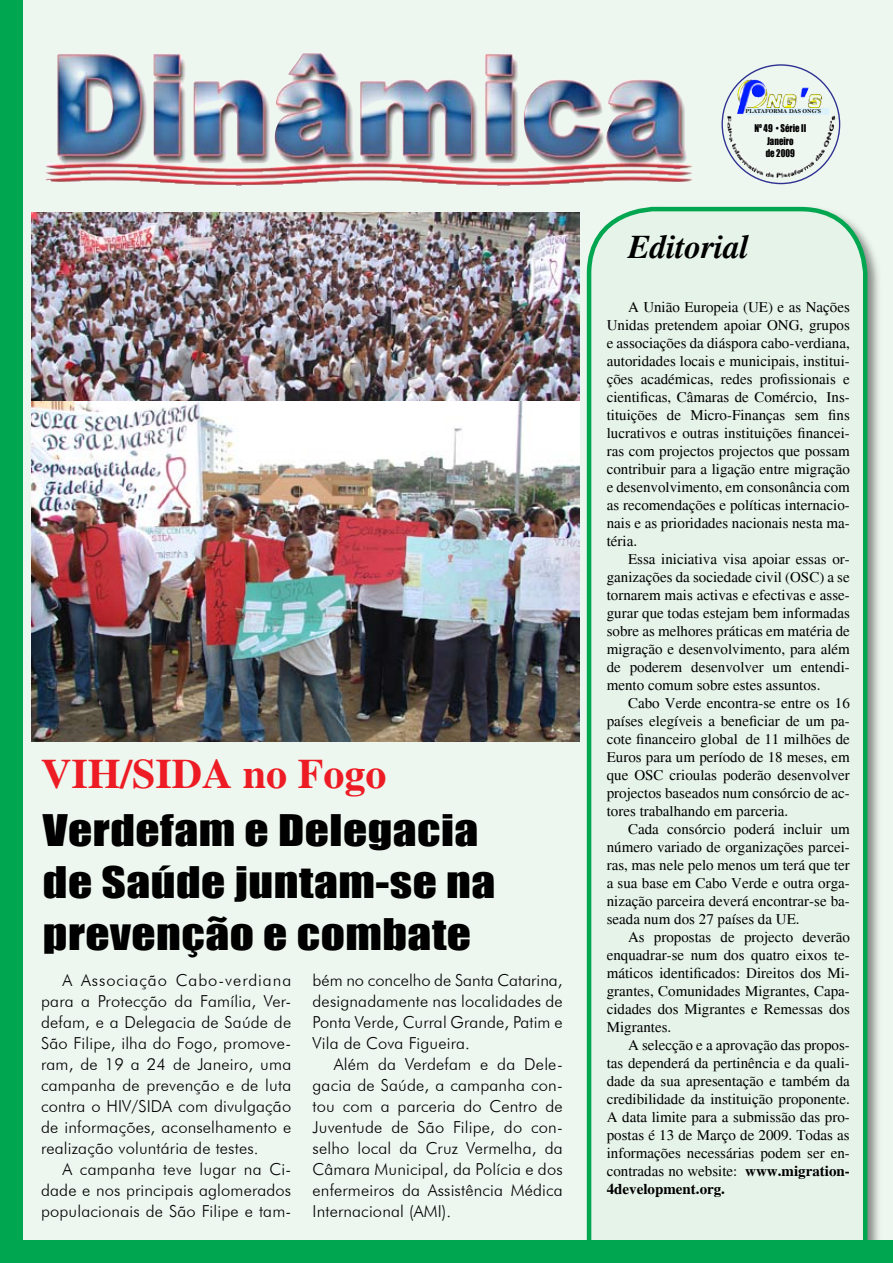
<style>
.page{position:relative;width:893px;height:1263px;background:#fff}
.page>*{position:absolute;margin:0;border:0;box-sizing:border-box;transform-origin:0 0}
.t1{font:700 42px "Times";color:#ed1c24}
.t2{font:40.05px/52.2px "Impact";letter-spacing:.01em;color:#000;scale:1.19 1}
.t3{font:italic 700 33px "Times";color:#000}
.t4{font:300 16.5px/21px "Futura BT";letter-spacing:.01em;color:#000;text-align:justify}
.t5{font:15px/18px "Times";color:#000;text-align:justify}
.t6{font:9.75px/12.6px "Impact";color:#000;text-align:center;scale:.9 1}
.t7{font:6px "Bell MT Bold";color:#000}
.s1{font-weight:700}
</style>
<div class="page">
<div style="left:23px;top:0;width:870px;height:1240px;background:#eef7ef"></div>
<div style="left:584px;top:204px;width:300px;height:1059px;background:#000;opacity:.45"></div>
<div style="left:587px;top:207px;width:280px;height:1033px;background:#e6f3e9"></div>
<img style="left:45px;top:53px;width:647px;height:120px">
<img style="left:734px;top:80px;width:94px;height:35px">
<div style="left:0;top:1240px;width:893px;height:23px;background:#00a650"></div>
<div style="left:0;top:0;width:23px;height:1263px;background:#00a650"></div>
<div style="left:746px;top:108px;width:83px;height:7px;background:#dbf2fd"></div>
<img style="left:32px;top:212px;width:548px;height:529px">
<h1 class="t1" style="left:41px;top:749px;width:347px">VIH/SIDA no Fogo</h1>
<h2 class="t2" style="left:43px;top:803px;width:382px">Verdefam e Delegacia de Saúde juntam-se na prevenção e combate</h2>
<p class="t4" style="left:41px;top:969px;width:252px;text-indent:21px">A Associação Cabo-verdiana para a Protecção da Família, Ver&shy;defam, e a Delegacia de Saúde de São Filipe, ilha do Fogo, promove&shy;ram, de 19 a 24 de Janeiro, uma campanha de prevenção e de luta contra o HIV/SIDA com divulgação de informações, aconselhamento e realização voluntária de testes.</p>
<p class="t4" style="left:41px;top:1158px;width:252px;text-indent:21px">A campanha teve lugar na Ci&shy;dade e nos principais aglomerados populacionais de São Filipe e tam-</p>
<p class="t4" style="left:313px;top:969px;width:252px">bém no concelho de Santa Catarina, designadamente nas localidades de Ponta Verde, Curral Grande, Patim e Vila de Cova Figueira.</p>
<p class="t4" style="left:313px;top:1053px;width:252px;text-indent:21px">Além da Verdefam e da Dele&shy;gacia de Saúde, a campanha con&shy;tou com a parceria do Centro de Juventude de São Filipe, do con&shy;selho local da Cruz Vermelha, da Câmara Municipal, da Polícia e dos enfermeiros da Assistência Médica Internacional (AMI).</p>
<p class="t7" style="left:746px;top:108px;width:77px">PLATAFORMA DAS ONG’S</p>
<p class="t6" style="left:754px;top:122px;width:59px">Nº 49 • Série II<br>Janeiro<br>de 2009</p>
<h3 class="t3" style="left:628px;top:228px;width:123px">Editorial</h3>
<p class="t5" style="left:607px;top:298px;width:245px;text-indent:21px">A União Europeia (UE) e as Nações Unidas pretendem apoiar ONG, grupos e associações da diáspora cabo-verdiana, autoridades locais e municipais, institui&shy;ções académicas, redes profissionais e cientificas, Câmaras de Comércio, Ins&shy;tituições de Micro-Finanças sem fins lucrativos e outras instituições financei&shy;ras com projectos projectos que possam contribuir para a ligação entre migração e desenvolvimento, em consonância com as recomendações e políticas internacio&shy;nais e as prioridades nacionais nesta ma&shy;téria.</p>
<p class="t5" style="left:607px;top:550px;width:245px;text-indent:21px">Essa iniciativa visa apoiar essas or&shy;ganizações da sociedade civil (OSC) a se tornarem mais activas e efectivas e asse&shy;gurar que todas estejam bem informadas sobre as melhores práticas em matéria de migração e desenvolvimento, para além de poderem desenvolver um entendi&shy;mento comum sobre estes assuntos.</p>
<p class="t5" style="left:607px;top:694px;width:245px;text-indent:21px">Cabo Verde encontra-se entre os 16 países elegíveis a beneficiar de um pa&shy;cote financeiro global de 11 milhões de Euros para um período de 18 meses, em que OSC crioulas poderão desenvolver projectos baseados num consórcio de ac&shy;tores trabalhando em parceria.</p>
<p class="t5" style="left:607px;top:820px;width:245px;text-indent:21px">Cada consórcio poderá incluir um número variado de organizações parcei&shy;ras, mas nele pelo menos um terá que ter a sua base em Cabo Verde e outra orga&shy;nização parceira deverá encontrar-se ba&shy;seada num dos 27 países da UE.</p>
<p class="t5" style="left:607px;top:928px;width:245px;text-indent:21px">As propostas de projecto deverão enquadrar-se num dos quatro eixos te&shy;máticos identificados: Direitos dos Mi&shy;grantes, Comunidades Migrantes, Capa&shy;cidades dos Migrantes e Remessas dos Migrantes.</p>
<p class="t5" style="left:607px;top:1036px;width:245px;text-indent:21px">A selecção e a aprovação das propos&shy;tas dependerá da pertinência e da quali&shy;dade da sua apresentação e também da credibilidade da instituição proponente.<br>A data limite para a submissão das pro&shy;postas é 13 de Março de 2009. Todas as informações necessárias podem ser en&shy;contradas no website: <span class="s1">www.migration-4development.org.</span></p>
</div>
